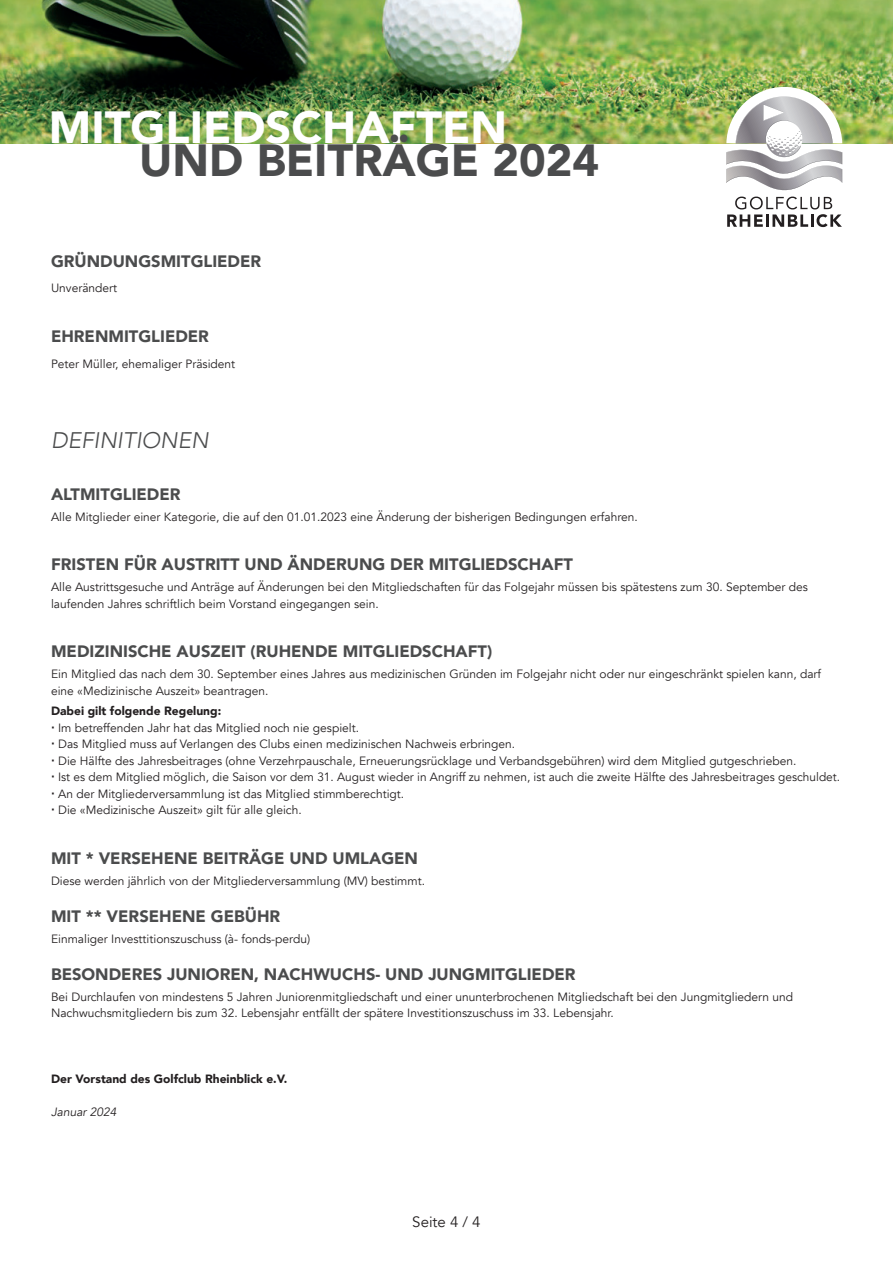
<style>
.page{position:relative;width:893px;height:1263px;background:#fff}
.page>*{position:absolute;margin:0;border:0;box-sizing:border-box;transform-origin:0 0}
.t1{font:900 45px "Avenir";color:#fff}
.t2{font:900 45px "Avenir";color:#4b4c4d}
.t3{font:italic 300 22.5px "Avenir";color:#4b4c4d}
.t4{font:900 16.5px "Avenir";color:#4b4c4d}
.t5{font:15px "Avenir";color:#231f20}
.t6{font:12px/16.5px "Avenir";color:#231f20}
.t7{font:900 12px "Avenir";color:#231f20}
.t8{font:italic 12px "Avenir";color:#231f20}
</style>
<div class="page">
<img style="left:0;top:0;width:893px;height:143px">
<svg style="left:726px;top:87px;width:116px;height:104px"></svg>
<svg style="left:727px;top:197px;width:115px;height:30px"></svg>
<p class="t1" style="left:49px;top:89px;width:460px">MITGLIEDSCHAFTEN</p>
<p class="t2" style="left:139px;top:122px;width:461px">UND BEITRÄGE 2024</p>
<p class="t4" style="left:51px;top:247px;width:212px">GRÜNDUNGSMITGLIEDER</p>
<p class="t6" style="left:51px;top:280px;width:68px">Unverändert</p>
<p class="t4" style="left:51px;top:322px;width:159px">EHRENMITGLIEDER</p>
<p class="t6" style="left:51px;top:356px;width:186px">Peter Müller, ehemaliger Präsident</p>
<p class="t3" style="left:51px;top:427px;width:159px">DEFINITIONEN</p>
<p class="t4" style="left:51px;top:480px;width:131px">ALTMITGLIEDER</p>
<p class="t6" style="left:51px;top:509px;width:588px">Alle Mitglieder einer Kategorie, die auf den 01.01.2023 eine Änderung der bisherigen Bedingungen erfahren.</p>
<p class="t4" style="left:51px;top:551px;width:523px">FRISTEN FÜR AUSTRITT UND ÄNDERUNG DER MITGLIEDSCHAFT</p>
<p class="t6" style="left:51px;top:579px;width:758px">Alle Austrittsgesuche und Anträge auf Änderungen bei den Mitgliedschaften für das Folgejahr müssen bis spätestens zum 30. September des laufenden Jahres schriftlich beim Vorstand eingegangen sein.</p>
<p class="t4" style="left:51px;top:637px;width:443px">MEDIZINISCHE AUSZEIT (RUHENDE MITGLIEDSCHAFT)</p>
<p class="t6" style="left:51px;top:666px;width:772px">Ein Mitglied das nach dem 30. September eines Jahres aus medizinischen Gründen im Folgejahr nicht oder nur eingeschränkt spielen kann, darf eine «Medizinische Auszeit» beantragen.</p>
<p class="t7" style="left:51px;top:701px;width:172px">Dabei gilt folgende Regelung:</p>
<p class="t6" style="left:58px;top:720px;width:302px">Im betreffenden Jahr hat das Mitglied noch nie gespielt.</p>
<p class="t6" style="left:58px;top:736px;width:459px">Das Mitglied muss auf Verlangen des Clubs einen medizinischen Nachweis erbringen.</p>
<p class="t6" style="left:58px;top:753px;width:740px">Die Hälfte des Jahresbeitrages (ohne Verzehrpauschale, Erneuerungsrücklage und Verbandsgebühren) wird dem Mitglied gutgeschrieben.</p>
<p class="t6" style="left:58px;top:769px;width:783px">Ist es dem Mitglied möglich, die Saison vor dem 31. August wieder in Angriff zu nehmen, ist auch die zweite Hälfte des Jahresbeitrages geschuldet.</p>
<p class="t6" style="left:58px;top:786px;width:348px">An der Mitgliederversammlung ist das Mitglied stimmberechtigt.</p>
<p class="t6" style="left:58px;top:802px;width:245px">Die «Medizinische Auszeit» gilt für alle gleich.</p>
<p class="t4" style="left:51px;top:844px;width:368px">MIT * VERSEHENE BEITRÄGE UND UMLAGEN</p>
<p class="t6" style="left:51px;top:872px;width:375px">Diese werden jährlich von der Mitgliederversammlung (MV) bestimmt.</p>
<p class="t4" style="left:51px;top:902px;width:231px">MIT ** VERSEHENE GEBÜHR</p>
<p class="t6" style="left:51px;top:930px;width:261px">Einmaliger Investtitionszuschuss (à- fonds-perdu)</p>
<p class="t4" style="left:51px;top:960px;width:526px">BESONDERES JUNIOREN, NACHWUCHS- UND JUNGMITGLIEDER</p>
<p class="t6" style="left:51px;top:988px;width:744px">Bei Durchlaufen von mindestens 5 Jahren Juniorenmitgliedschaft und einer ununterbrochenen Mitgliedschaft bei den Jungmitgliedern und<br>Nachwuchsmitgliedern bis zum 32. Lebensjahr entfällt der spätere Investitionszuschuss im 33. Lebensjahr.</p>
<p class="t7" style="left:51px;top:1068px;width:238px">Der Vorstand des Golfclub Rheinblick e.V.</p>
<p class="t8" style="left:51px;top:1105px;width:67px">Januar 2024</p>
<p class="t5" style="left:412px;top:1213px;width:70px">Seite 4 / 4</p>
</div>
